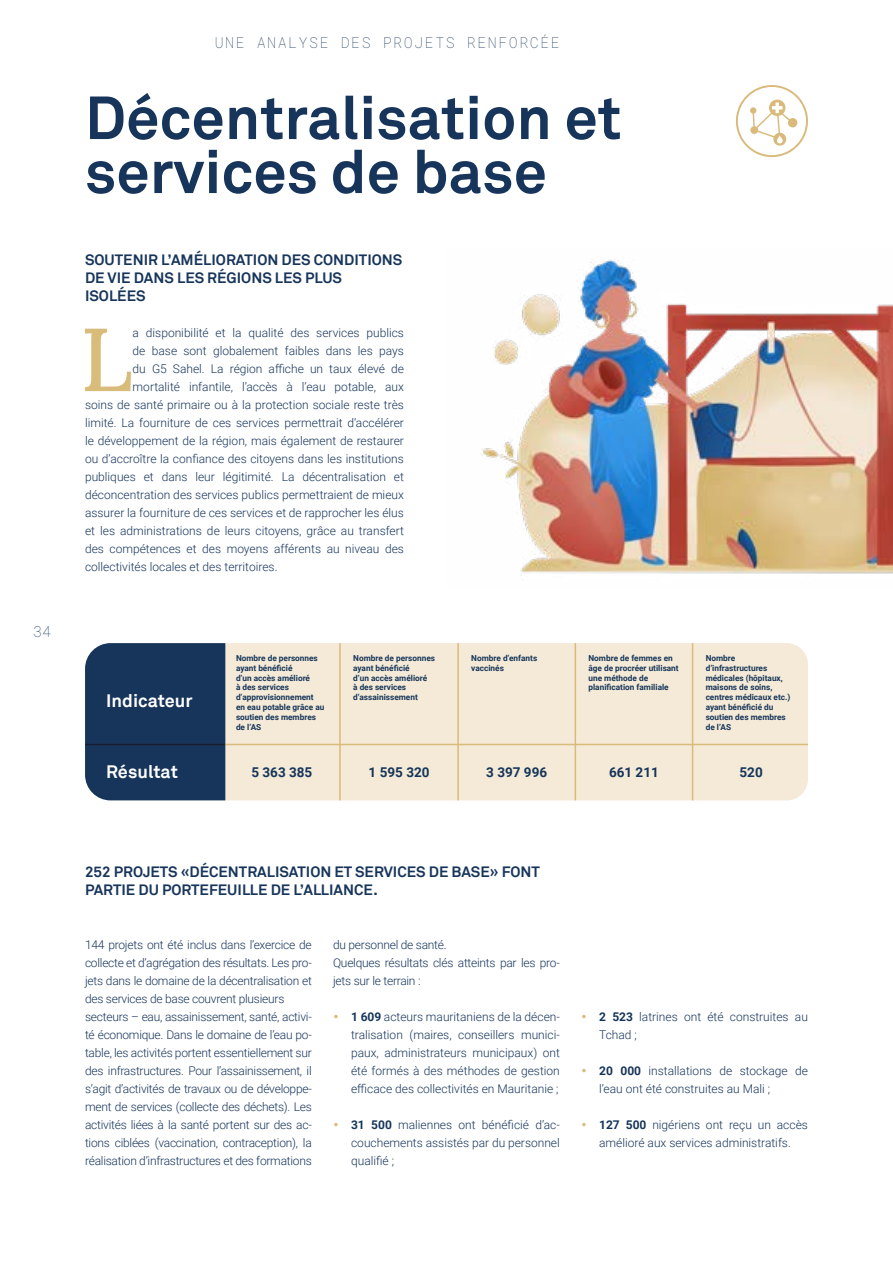
<style>
.page{position:relative;width:893px;height:1263px;background:#fff}
.page>*{position:absolute;margin:0;border:0;box-sizing:border-box;transform-origin:0 0}
.t1{font:500 89.1px "Lora";color:#d9bb7a}
.t2{font:700 60px/54px "Akkurat";color:#17355b}
.t3{font:700 18px "Akkurat";color:#fff}
.t4{font:700 15px/18px "Akkurat";color:#17355b}
.t5{font:100 15px "Roboto Mono";letter-spacing:.1em;color:#17355b}
.t6{font:700 13.5px "Roboto";color:#16355a}
.t7{font:300 12px/18px "Roboto";color:#17355b;text-align:justify}
.t8{font:300 12px/18px "Roboto";letter-spacing:-.02em;color:#17355b}
.t9{font:700 8.25px/9.9px "Roboto";color:#16355a}
.s1{font-size:18px;color:#d9bb7a}
.s2{font-weight:700}
</style>
<div class="page">
<img style="left:482px;top:260px;width:411px;height:314px">
<div style="left:225px;top:643px;width:583px;height:157px;background:#f4ead7"></div>
<div style="left:85px;top:643px;width:140px;height:157px;background:#17355b"></div>
<hr style="left:85px;top:744px;width:140px;height:1px;background:#181e31">
<hr style="left:225px;top:744px;width:583px;height:1px;background:#d9bb7a">
<hr style="left:457px;top:643px;width:2px;height:157px;background:#d9bb7a">
<hr style="left:339px;top:643px;width:2px;height:157px;background:#d9bb7a">
<hr style="left:575px;top:643px;width:1px;height:157px;background:#d9bb7a">
<hr style="left:692px;top:643px;width:1px;height:157px;background:#d9bb7a">
<svg style="left:736px;top:85px;width:72px;height:72px"></svg>
<p class="t5" style="left:34px;top:621px;width:19px">34</p>
<p class="t5" style="left:215px;top:32px;width:347px">UNE ANALYSE DES PROJETS RENFORCÉE</p>
<p class="t2" style="left:85px;top:91px;width:538px">Décentralisation et services de base</p>
<p class="t4" style="left:85px;top:251px;width:319px">SOUTENIR L’AMÉLIORATION DES CONDITIONS<br>DE VIE DANS LES RÉGIONS LES PLUS<br>ISOLÉES</p>
<p class="t1" style="left:80px;top:292px;width:54px">L</p>
<p class="t7" style="left:133px;top:323px;width:273px">a disponibilité et la qualité des services publics</p>
<p class="t7" style="left:133px;top:341px;width:273px">de base sont globalement faibles dans les pays</p>
<p class="t7" style="left:133px;top:359px;width:273px">du G5 Sahel. La région affiche un taux élevé de</p>
<p class="t7" style="left:133px;top:377px;width:273px">mortalité infantile, l’accès à l’eau potable, aux</p>
<p class="t7" style="left:85px;top:395px;width:320px">soins de santé primaire ou à la protection sociale reste très</p>
<p class="t7" style="left:85px;top:413px;width:320px">limité. La fourniture de ces services permettrait d’accélérer</p>
<p class="t7" style="left:85px;top:431px;width:320px">le développement de la région, mais également de restaurer</p>
<p class="t7" style="left:85px;top:449px;width:320px">ou d’accroître la confiance des citoyens dans les institutions</p>
<p class="t7" style="left:85px;top:467px;width:320px">publiques et dans leur légitimité. La décentralisation et</p>
<p class="t7" style="left:85px;top:485px;width:320px">déconcentration des services publics permettraient de mieux</p>
<p class="t7" style="left:85px;top:503px;width:320px">assurer la fourniture de ces services et de rapprocher les élus</p>
<p class="t7" style="left:85px;top:521px;width:320px">et les administrations de leurs citoyens, grâce au transfert</p>
<p class="t7" style="left:85px;top:539px;width:320px">des compétences et des moyens afférents au niveau des</p>
<p class="t7" style="left:85px;top:557px;width:194px">collectivités locales et des territoires.</p>
<p class="t3" style="left:106px;top:689px;width:88px">Indicateur</p>
<p class="t3" style="left:106px;top:761px;width:73px">Résultat</p>
<p class="t9" style="left:471px;top:652px;width:67px">Nombre d’enfants vaccinés</p>
<p class="t9" style="left:588px;top:652px;width:92px">Nombre de femmes en âge de procréer utilisant une méthode de planification familiale</p>
<p class="t9" style="left:236px;top:652px;width:90px">Nombre de personnes ayant bénéficié<br>d’un accès amélioré<br>à des services d’approvisionnement en eau potable grâce au soutien des membres de l’AS</p>
<p class="t6" style="left:251px;top:763px;width:62px">5 363 385</p>
<p class="t6" style="left:369px;top:763px;width:62px">1 595 320</p>
<p class="t6" style="left:609px;top:763px;width:51px">661 211</p>
<p class="t6" style="left:739px;top:763px;width:25px">520</p>
<p class="t9" style="left:353px;top:652px;width:83px">Nombre de personnes ayant bénéficié<br>d’un accès amélioré<br>à des services d’assainissement</p>
<p class="t9" style="left:706px;top:652px;width:86px">Nombre d’infrastructures médicales (hôpitaux, maisons de soins, centres médicaux etc.) ayant bénéficié du soutien des membres de l’AS</p>
<p class="t6" style="left:486px;top:763px;width:62px">3 397 996</p>
<p class="t4" style="left:85px;top:863px;width:456px">252 PROJETS «DÉCENTRALISATION ET SERVICES DE BASE» FONT<br>PARTIE DU PORTEFEUILLE DE L’ALLIANCE.</p>
<p class="t7" style="left:85px;top:935px;width:228px">144 projets ont été inclus dans l’exercice de collecte et d’agrégation des résultats. Les pro&shy;jets dans le domaine de la décentralisation et des services de base couvrent plusieurs</p>
<p class="t7" style="left:85px;top:1007px;width:228px">secteurs – eau, assainissement, santé, activi&shy;té économique. Dans le domaine de l’eau po&shy;table, les activités portent essentiellement sur des infrastructures. Pour l’assainissement, il s’agit d’activités de travaux ou de développe&shy;ment de services (collecte des déchets). Les activités liées à la santé portent sur des ac&shy;tions ciblées (vaccination, contraception), la réalisation d’infrastructures et des formations</p>
<p class="t8" style="left:333px;top:935px;width:115px">du personnel de santé.</p>
<p class="t8" style="left:333px;top:953px;width:228px">Quelques résultats clés atteints par les pro&shy;jets sur le terrain :</p>
<p class="t7" style="left:351px;top:1007px;width:210px;text-indent:-18px"><span class="s1">•</span> <span class="s2">1 609</span> acteurs mauritaniens de la décen&shy;tralisation (maires, conseillers munici&shy;paux, administrateurs municipaux) ont été formés à des méthodes de gestion efficace des collectivités en Mauritanie ;</p>
<p class="t7" style="left:351px;top:1115px;width:210px;text-indent:-18px"><span class="s1">•</span> <span class="s2">31 500</span> maliennes ont bénéficié d’ac&shy;couchements assistés par du personnel qualifié ;</p>
<p class="t7" style="left:599px;top:1007px;width:210px;text-indent:-18px"><span class="s1">•</span> <span class="s2">2 523</span> latrines ont été construites au<br>Tchad ;</p>
<p class="t7" style="left:599px;top:1061px;width:210px;text-indent:-18px"><span class="s1">•</span> <span class="s2">20 000</span> installations de stockage de l’eau ont été construites au Mali ;</p>
<p class="t7" style="left:581px;top:1115px;width:228px;text-align:center"><span class="s1">•</span> <span class="s2">127 500</span> nigériens ont reçu un accès amélioré aux services administratifs.</p>
</div>
